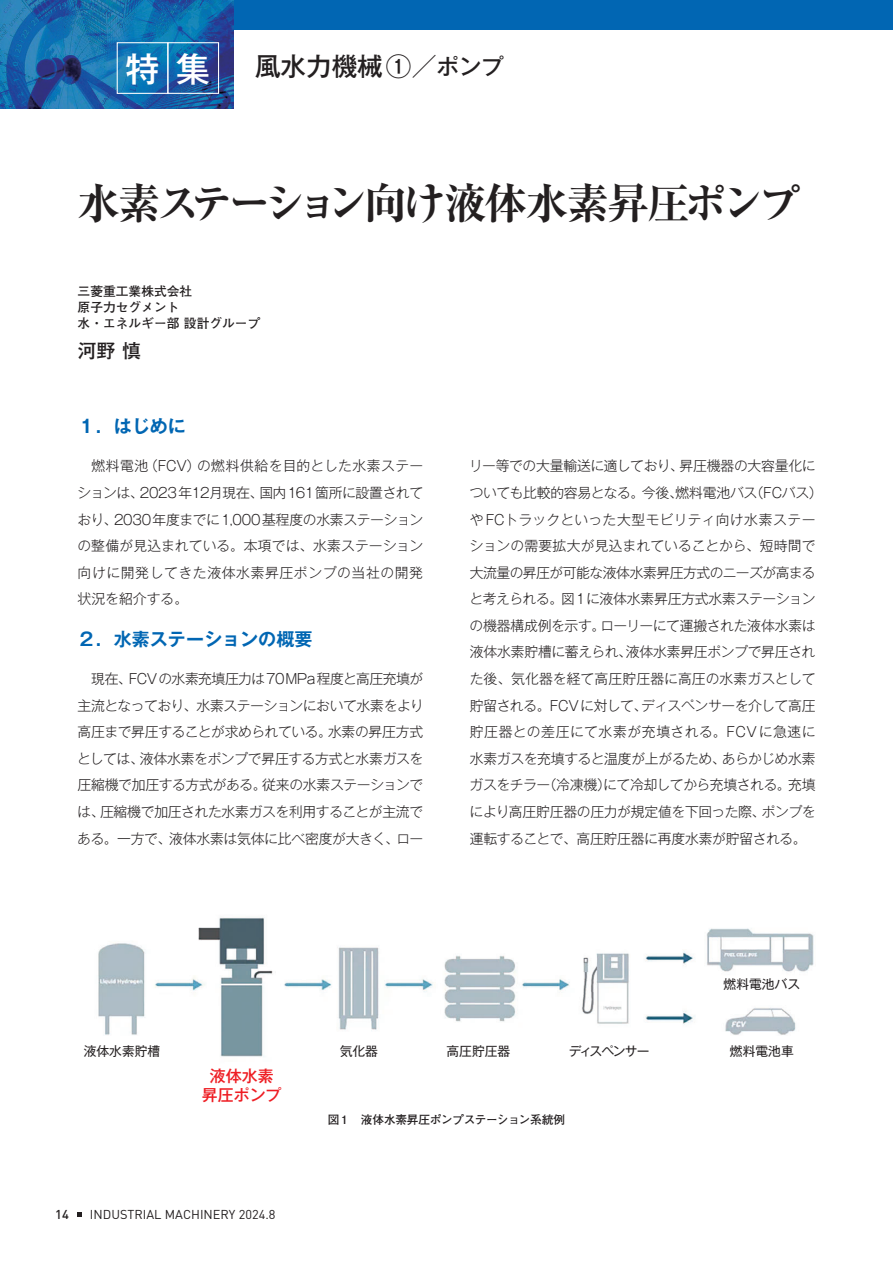
<style>
.page{position:relative;width:893px;height:1263px;background:#fff}
.page>*{position:absolute;margin:0;border:0;box-sizing:border-box;transform-origin:0 0}
.特集_タイトル{font:700 expanded 42.45px "Ryumin Pro";letter-spacing:-.095em;color:#231f20}
.t1{font:500 34.05px "Gothic MB101 Pro";color:#fff}
.t2{font:500 25.5px "Gothic MB101 Pro";color:#231f20}
.特集_名前{font:700 19.2px "Futo Go B101 Pro";color:#231f20}
.特集_中見出し{font:700 18px "Gothic MB101 Pro De";color:#0166b3}
.t3{font:500 15.9px/19.2px "Gothic MB101 Pro";color:#ee1d23;text-align:center}
.特集_本文13Q25H{font:300 13.8px/26.5px "Gothic MB101 Pro";letter-spacing:-.015em;color:#231f20;text-align:justify}
.特集_社名部署{font:700 12.75px "Futo Go B101 Pro";color:#231f20}
.t4{font:12.75px "DIN Pro";color:#231f20}
.t5{font:12.75px "Gothic MB101 Pro";color:#231f20}
.t6{font:12.75px "Gothic MB101 Pro";letter-spacing:-.08em;color:#231f20}
.t7{font:500 12.75px "DIN Pro";color:#231f20}
.キャプション{font:700 11.7px "Futo Go B101 Pro";letter-spacing:-.03em;color:#231f20}
.s1{font-size:22.35px}
</style>
<div class="page">
<svg style="left:78px;top:1212px;width:4px;height:4px"></svg>
<img style="left:98px;top:917px;width:716px;height:140px">
<div style="left:0;top:0;width:893px;height:30px;background:#0166b3"></div>
<img style="left:0;top:0;width:234px;height:108px">
<div style="left:167px;top:42px;width:52px;height:52px;border:1px solid #fff"></div>
<div style="left:117px;top:42px;width:51px;height:52px;border:1px solid #fff"></div>
<h2 class="t1" style="left:126px;top:41px;width:86px">特集</h2>
<h3 class="t2" style="left:255px;top:46px;width:250px">風水力機械①／<span class="s1">ポンプ</span></h3>
<p class="特集_タイトル" style="left:77px;top:170px;width:725px">水素ステーション向け液体水素昇圧ポンプ</p>
<p class="特集_社名部署" style="left:78px;top:281px;width:116px">三菱重工業株式会社</p>
<p class="特集_社名部署" style="left:78px;top:297px;width:104px">原子力セグメント</p>
<p class="特集_社名部署" style="left:78px;top:312px;width:184px">水・エネルギー部 設計グループ</p>
<p class="特集_名前" style="left:78px;top:335px;width:65px">河野 慎</p>
<p class="特集_中見出し" style="left:78px;top:411px;width:110px">１．はじめに</p>
<p class="特集_本文13Q25H" style="left:77px;top:451px;width:347px;text-indent:14px">燃料電池（FCV）の燃料供給を目的とした水素ステーションは、2023年12月現在、国内161箇所に設置されており、2030年度までに1,000基程度の水素ステーションの整備が見込まれている。本項では、水素ステーション向けに開発してきた液体水素昇圧ポンプの当社の開発状況を紹介する。</p>
<p class="特集_中見出し" style="left:78px;top:624px;width:236px">２．水素ステーションの概要</p>
<p class="特集_本文13Q25H" style="left:77px;top:664px;width:348px;text-indent:14px">現在、FCVの水素充填圧力は70MPa程度と高圧充填が主流となっており、水素ステーションにおいて水素をより高圧まで昇圧することが求められている。水素の昇圧方式としては、液体水素をポンプで昇圧する方式と水素ガスを圧縮機で加圧する方式がある。従来の水素ステーションでは、圧縮機で加圧された水素ガスを利用することが主流である。一方で、液体水素は気体に比べ密度が大きく、ロー</p>
<p class="特集_本文13Q25H" style="left:469px;top:451px;width:355px;text-align:left">リー等での大量輸送に適しており、昇圧機器の大容量化についても比較的容易となる。今後、燃料電池バス（FCバス）やFCトラックといった大型モビリティ向け水素ステーションの需要拡大が見込まれていることから、短時間で大流量の昇圧が可能な液体水素昇圧方式のニーズが高まると考えられる。図１に液体水素昇圧方式水素ステーションの機器構成例を示す。ローリーにて運搬された液体水素は液体水素貯槽に蓄えられ、液体水素昇圧ポンプで昇圧された後、気化器を経て高圧貯圧器に高圧の水素ガスとして貯留される。FCVに対して、ディスペンサーを介して高圧貯圧器との差圧にて水素が充填される。FCVに急速に水素ガスを充填すると温度が上がるため、あらかじめ水素ガスをチラー（冷凍機）にて冷却してから充填される。充填により高圧貯圧器の圧力が規定値を下回った際、ポンプを運転することで、高圧貯圧器に再度水素が貯留される。</p>
<p class="t5" style="left:724px;top:974px;width:78px">燃料電池バス</p>
<p class="t5" style="left:84px;top:1041px;width:78px">液体水素貯槽</p>
<p class="t3" style="left:202px;top:1064px;width:81px">液体水素昇圧ポンプ</p>
<p class="t7" style="left:55px;top:1205px;width:15px">14</p>
<p class="t4" style="left:90px;top:1205px;width:187px">INDUSTRIAL MACHINERY 2024.8</p>
<p class="t5" style="left:340px;top:1041px;width:40px">気化器</p>
<p class="t5" style="left:446px;top:1041px;width:65px">高圧貯圧器</p>
<p class="t6" style="left:569px;top:1041px;width:82px">ディスペンサー</p>
<p class="t5" style="left:730px;top:1041px;width:65px">燃料電池車</p>
<p class="キャプション" style="left:328px;top:1110px;width:239px">図１　液体水素昇圧ポンプステーション系統例</p>
</div>
